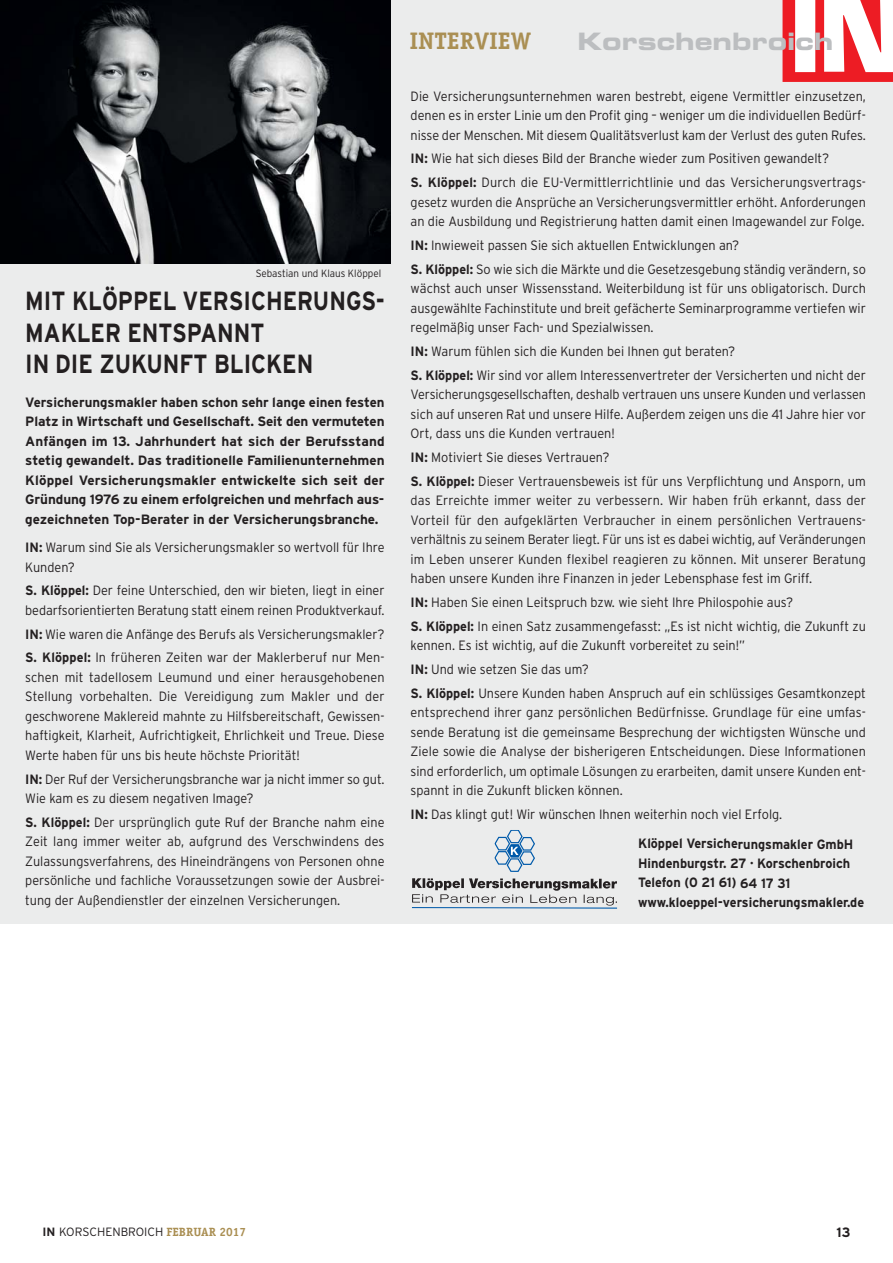
<style>
.page{position:relative;width:893px;height:1263px;background:#fff}
.page>*{position:absolute;margin:0;border:0;box-sizing:border-box;transform-origin:0 0}
.t1{font:700 26.25px/31.5px "Interstate";color:#231f20;scale:.85 1}
.t2{font:24px "Eurostile Bold Extended Two";color:#bcbec0}
.t3{font:700 24px "Officina Serif";color:#aa8f53}
.t4{font:300 13.5px/19.5px "Interstate";color:#231f20;scale:.94 1}
.t5{font:700 13.5px/19.5px "Interstate";color:#231f20;text-align:justify}
.t6{font:700 13.5px/19.5px "Interstate";color:#231f20;scale:.94 1}
.t7{font:300 12px "Interstate";color:#231f20}
.t8{font:300 10.5px "Interstate";color:#231f20;scale:.94 1}
.s1{font-weight:700}
.s2{font-family:"Officina Serif";font-weight:700;color:#aa8f53}
</style>
<div class="page">
<div style="left:0;top:0;width:893px;height:923px;background:#ebecec"></div>
<img style="left:0;top:0;width:391px;height:264px">
<svg style="left:412px;top:878px;width:205px;height:31px"></svg>
<svg style="left:494px;top:830px;width:41px;height:42px"></svg>
<svg style="left:782px;top:0;width:111px;height:82px;background:#f79fa3"></svg>
<p class="t8" style="left:256px;top:269px;width:135px">Sebastian und Klaus Klöppel</p>
<h1 class="t1" style="left:25px;top:288px;width:424px">MIT KLÖPPEL VERSICHERUNGS-<br>MAKLER ENTSPANNT<br>IN DIE ZUKUNFT BLICKEN</h1>
<p class="t5" style="left:25px;top:393px;width:361px">Versicherungsmakler haben schon sehr lange einen festen Platz in Wirtschaft und Gesellschaft. Seit den vermuteten Anfängen im 13. Jahrhundert hat sich der Berufsstand stetig gewandelt. Das traditionelle Familienunternehmen Klöppel Versicherungsmakler entwickelte sich seit der Gründung 1976 zu einem erfolgreichen und mehrfach aus&shy;gezeichneten Top-Berater in der Versicherungsbranche.</p>
<p class="t4" style="left:25px;top:539px;width:384px"><span class="s1">IN:</span> Warum sind Sie als Versicherungsmakler so wertvoll für Ihre<br>Kunden?</p>
<p class="t4" style="left:25px;top:582px;width:384px"><span class="s1">S. Klöppel:</span> Der feine Unterschied, den wir bieten, liegt in einer bedarfsorientierten Beratung statt einem reinen Produktverkauf.</p>
<p class="t4" style="left:25px;top:623px;width:384px;line-height:23.7px"><span class="s1">IN:</span> Wie waren die Anfänge des Berufs als Versicherungsmakler?<br><span class="s1">S. Klöppel:</span> In früheren Zeiten war der Maklerberuf nur Men-</p>
<p class="t4" style="left:25px;top:668px;width:384px;text-align:justify">schen mit tadellosem Leumund und einer herausgehobenen Stellung vorbehalten. Die Vereidigung zum Makler und der geschworene Maklereid mahnte zu Hilfsbereitschaft, Gewissen&shy;haftigkeit, Klarheit, Aufrichtigkeit, Ehrlichkeit und Treue. Diese Werte haben für uns bis heute höchste Priorität!</p>
<p class="t4" style="left:25px;top:770px;width:384px"><span class="s1">IN:</span> Der Ruf der Versicherungsbranche war ja nicht immer so gut.<br>Wie kam es zu diesem negativen Image?</p>
<p class="t4" style="left:25px;top:813px;width:384px;text-align:justify"><span class="s1">S. Klöppel:</span> Der ursprünglich gute Ruf der Branche nahm eine Zeit lang immer weiter ab, aufgrund des Verschwindens des Zulassungsverfahrens, des Hineindrängens von Personen ohne persönliche und fachliche Voraussetzungen sowie der Ausbrei&shy;tung der Außendienstler der einzelnen Versicherungen.</p>
<h2 class="t3" style="left:409px;top:32px;width:123px">INTERVIEW</h2>
<h2 class="t2" style="left:577px;top:32px;width:258px">Korschenbroich</h2>
<p class="t4" style="left:411px;top:87px;width:486px;text-align:justify">Die Versicherungsunternehmen waren bestrebt, eigene Vermittler einzusetzen, denen es in erster Linie um den Profit ging – weniger um die individuellen Bedürf&shy;nisse der Menschen. Mit diesem Qualitätsverlust kam der Verlust des guten Rufes.</p>
<p class="t4" style="left:411px;top:148px;width:486px;line-height:23.7px"><span class="s1">IN:</span> Wie hat sich dieses Bild der Branche wieder zum Positiven gewandelt?<br><span class="s1">S. Klöppel:</span> Durch die EU-Vermittlerrichtlinie und das Versicherungsvertrags -</p>
<p class="t4" style="left:411px;top:193px;width:486px">gesetz wurden die Ansprüche an Versicherungsvermittler erhöht. Anforderungen an die Ausbildung und Registrierung hatten damit einen Imagewandel zur Folge.</p>
<p class="t4" style="left:411px;top:234px;width:486px;line-height:23.7px"><span class="s1">IN:</span> Inwieweit passen Sie sich aktuellen Entwicklungen an?<br><span class="s1">S. Klöppel:</span> So wie sich die Märkte und die Gesetzesgebung ständig verändern, so</p>
<p class="t4" style="left:411px;top:280px;width:486px;text-align:justify">wächst auch unser Wissensstand. Weiterbildung ist für uns obligatorisch. Durch ausgewählte Fachinstitute und breit gefächerte Seminarprogramme vertiefen wir regelmäßig unser Fach- und Spezialwissen.</p>
<p class="t4" style="left:411px;top:340px;width:486px;line-height:23.7px"><span class="s1">IN:</span> Warum fühlen sich die Kunden bei Ihnen gut beraten?<br><span class="s1">S. Klöppel:</span> Wir sind vor allem Interessenvertreter der Versicherten und nicht der</p>
<p class="t4" style="left:411px;top:386px;width:486px;text-align:justify">Versicherungsgesellschaften, deshalb vertrauen uns unsere Kunden und verlassen sich auf unseren Rat und unsere Hilfe. Außerdem zeigen uns die 41 Jahre hier vor Ort, dass uns die Kunden vertrauen!</p>
<p class="t4" style="left:411px;top:446px;width:486px;line-height:23.7px"><span class="s1">IN:</span> Motiviert Sie dieses Vertrauen?<br><span class="s1">S. Klöppel:</span> Dieser Vertrauensbeweis ist für uns Verpflichtung und Ansporn, um</p>
<p class="t4" style="left:411px;top:492px;width:486px;text-align:justify">das Erreichte immer weiter zu verbessern. Wir haben früh erkannt, dass der Vorteil für den aufgeklärten Verbraucher in einem persönlichen Vertrauens - verhältnis zu seinem Berater liegt. Für uns ist es dabei wichtig, auf Veränderungen im Leben unserer Kunden flexibel reagieren zu können. Mit unserer Beratung haben unsere Kunden ihre Finanzen in jeder Lebensphase fest im Griff.</p>
<p class="t4" style="left:411px;top:591px;width:486px;line-height:23.7px"><span class="s1">IN:</span> Haben Sie einen Leitspruch bzw. wie sieht Ihre Philospohie aus?<br><span class="s1">S. Klöppel:</span> In einen Satz zusammengefasst: „Es ist nicht wichtig, die Zukunft zu</p>
<p class="t4" style="left:411px;top:635px;width:486px;line-height:23.7px">kennen. Es ist wichtig, auf die Zukunft vorbereitet zu sein!”<br><span class="s1">IN:</span> Und wie setzen Sie das um?<br><span class="s1">S. Klöppel:</span> Unsere Kunden haben Anspruch auf ein schlüssiges Gesamtkonzept</p>
<p class="t4" style="left:411px;top:704px;width:486px;text-align:justify">entsprechend ihrer ganz persönlichen Bedürfnisse. Grundlage für eine umfas&shy;sende Beratung ist die gemeinsame Besprechung der wichtigsten Wünsche und Ziele sowie die Analyse der bisherigeren Entscheidungen. Diese Informationen sind erforderlich, um optimale Lösungen zu erarbeiten, damit unsere Kunden ent&shy;spannt in die Zukunft blicken können.</p>
<p class="t4" style="left:411px;top:805px;width:397px"><span class="s1">IN:</span> Das klingt gut! Wir wünschen Ihnen weiterhin noch viel Erfolg.</p>
<p class="t6" style="left:638px;top:835px;width:242px">Klöppel Versicherungsmakler GmbH Hindenburgstr. 27 · Korschenbroich Telefon (0 21 61) 64 17 31 www.kloeppel-versicherungsmakler.de</p>
<p class="t7" style="left:43px;top:1227px;width:205px"><span class="s1">IN</span> KORSCHENBROICH <span class="s2">FEBRUAR 2017</span></p>
<p class="t5" style="left:836px;top:1223px;width:15px">13</p>
</div>
